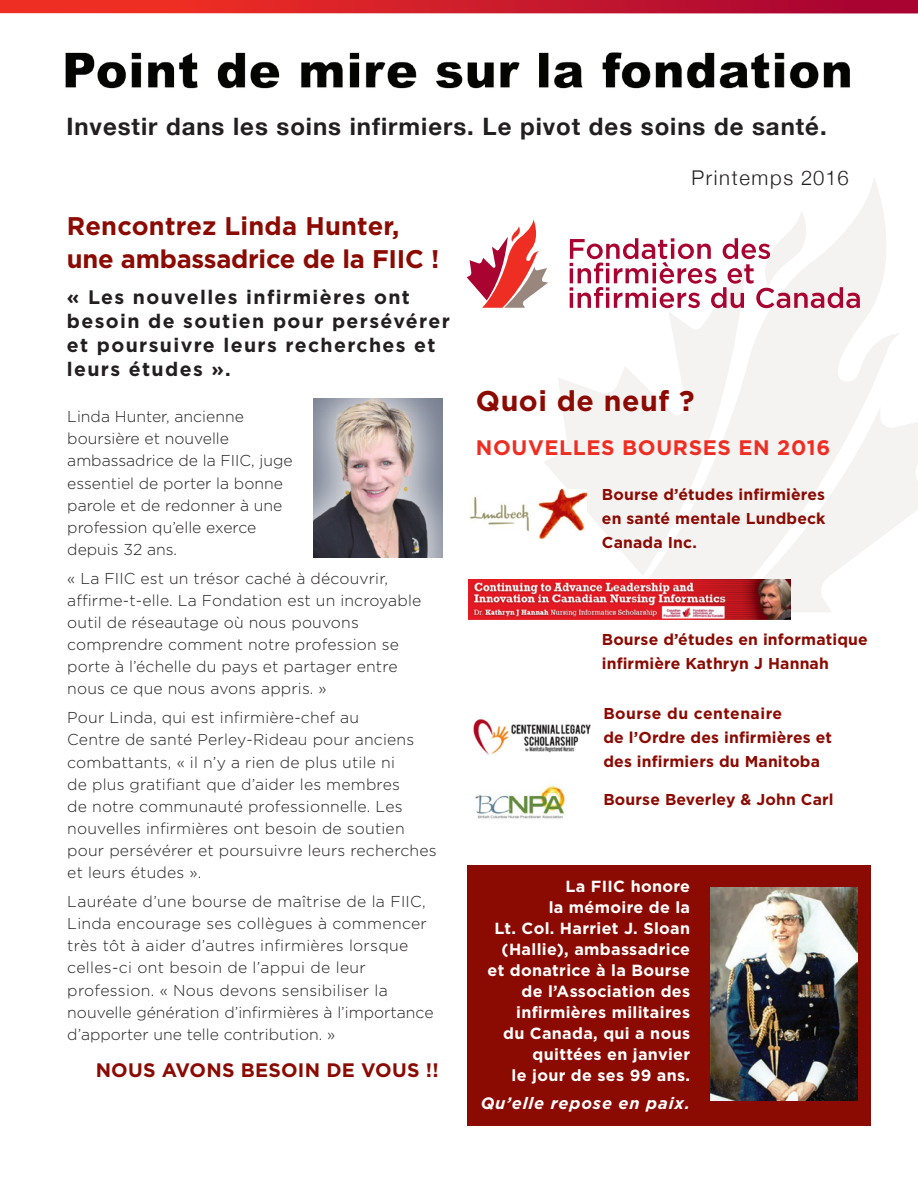
<style>
.page{position:relative;width:918px;height:1188px;background:#fff}
.page>*{position:absolute;margin:0;border:0;box-sizing:border-box;transform-origin:0 0}
.Main_Head_LARGE{font:700 28.5px "Gotham";letter-spacing:.02em;color:#8b0a02}
.Main_Head_LARGE-2{font:700 25.5px/33px "Gotham";letter-spacing:-.005em;color:#8b0a02}
.t1{font:700 24px "Helvetica Neue";letter-spacing:.04em;color:#231f20}
.sub{font:700 21px "Gotham";letter-spacing:.03em;color:#ee2e22}
.t2{font:300 20.25px "Helvetica Neue";letter-spacing:.08em;color:#231f20}
.sub-2{font:700 19.5px/24px "Gotham";letter-spacing:.07em;color:#231f20}
.Main_Head_LARGE-3{font:700 19.5px "Gotham";letter-spacing:.01em;color:#8b0a02}
.body_white_small{font:italic 700 16.5px "Gotham";letter-spacing:.05em;color:#fff}
.body_white_small-2{font:700 16.2px/21px "Gotham";letter-spacing:.02em;color:#fff;text-align:right}
.body{font:300 15.75px/22.2px "Gotham";letter-spacing:.01em;color:#231f20}
.sub-3{font:700 15.75px/24px "Gotham";letter-spacing:.01em;color:#8b0a02}
</style>
<div class="page">
<div style="left:467px;top:865px;width:404px;height:260px;background:#8b0a02"></div>
<svg style="left:543px;top:262px;width:77px;height:287px"></svg>
<svg style="left:908px;top:422px;width:10px;height:94px"></svg>
<svg style="left:620px;top:178px;width:288px;height:434px;fill:#f5f3f2"></svg>
<svg style="left:0;top:0;width:918px;height:13px;background:#ce1b2a"></svg>
<img style="left:313px;top:399px;width:129px;height:159px">
<img style="left:710px;top:888px;width:148px;height:213px">
<img style="left:475px;top:785px;width:91px;height:34px">
<img style="left:469px;top:580px;width:322px;height:40px">
<img style="left:470px;top:489px;width:116px;height:49px">
<img style="left:473px;top:718px;width:118px;height:37px">
<img style="left:65px;top:52px;width:785px;height:37px">
<svg style="left:570px;top:210px;width:290px;height:98px"></svg>
<svg style="left:467px;top:219px;width:81px;height:89px"></svg>
<p class="t1" style="left:66px;top:107px;width:762px">Investir dans les soins infirmiers. Le pivot des soins de santé.</p>
<p class="Main_Head_LARGE-2" style="left:67px;top:210px;width:374px">Rencontrez Linda Hunter, une ambassadrice de la FIIC !</p>
<p class="sub-2" style="left:67px;top:285px;width:385px">« Les nouvelles infirmières ont besoin de soutien pour persévérer et poursuivre leurs recherches et leurs études ».</p>
<p class="body" style="left:67px;top:405px;width:227px">Linda Hunter, ancienne boursière et nouvelle ambassadrice de la FIIC, juge essentiel de porter la bonne parole et de redonner à une profession qu’elle exerce depuis 32 ans.</p>
<p class="body" style="left:67px;top:567px;width:356px">« La FIIC est un trésor caché à découvrir, affirme-t-elle. La Fondation est un incroyable outil de réseautage où nous pouvons comprendre comment notre profession se porte à l’échelle du pays et partager entre nous ce que nous avons appris. »</p>
<p class="body" style="left:67px;top:706px;width:371px">Pour Linda, qui est infirmière-chef au<br>Centre de santé Perley-Rideau pour anciens combattants, « il n’y a rien de plus utile ni<br>de plus gratifiant que d’aider les membres<br>de notre communauté professionnelle. Les nouvelles infirmières ont besoin de soutien pour persévérer et poursuivre leurs recherches et leurs études ».</p>
<p class="body" style="left:67px;top:890px;width:368px">Lauréate d’une bourse de maîtrise de la FIIC, Linda encourage ses collègues à commencer très tôt à aider d’autres infirmières lorsque celles-ci ont besoin de l’appui de leur profession. « Nous devons sensibiliser la nouvelle génération d’infirmières à l’importance d’apporter une telle contribution. »</p>
<p class="Main_Head_LARGE-3" style="left:96px;top:1057px;width:345px">NOUS AVONS BESOIN DE VOUS !!</p>
<p class="t2" style="left:691px;top:162px;width:159px">Printemps 2016</p>
<p class="Main_Head_LARGE" style="left:476px;top:382px;width:220px">Quoi de neuf ?</p>
<p class="sub" style="left:476px;top:434px;width:356px">NOUVELLES BOURSES EN 2016</p>
<p class="sub-3" style="left:602px;top:482px;width:225px;text-align:justify">Bourse d’études infirmières en santé mentale Lundbeck Canada Inc.</p>
<p class="sub-3" style="left:602px;top:627px;width:268px">Bourse d’études en informatique infirmière Kathryn J Hannah</p>
<p class="sub-3" style="left:603px;top:701px;width:230px">Bourse du centenaire<br>de l’Ordre des infirmières et des infirmiers du Manitoba</p>
<p class="sub-3" style="left:603px;top:787px;width:232px">Bourse Beverley &amp; John Carl</p>
<p class="body_white_small-2" style="left:488px;top:876px;width:204px">La FIIC honore<br>la mémoire de la<br>Lt. Col. Harriet J. Sloan (Hallie), ambassadrice et donatrice à la Bourse de l’Association des infirmières militaires<br>du Canada, qui a nous quittées en janvier<br>le jour de ses 99 ans.</p>
<p class="body_white_small" style="left:481px;top:1093px;width:211px">Qu’elle repose en paix.</p>
</div>
